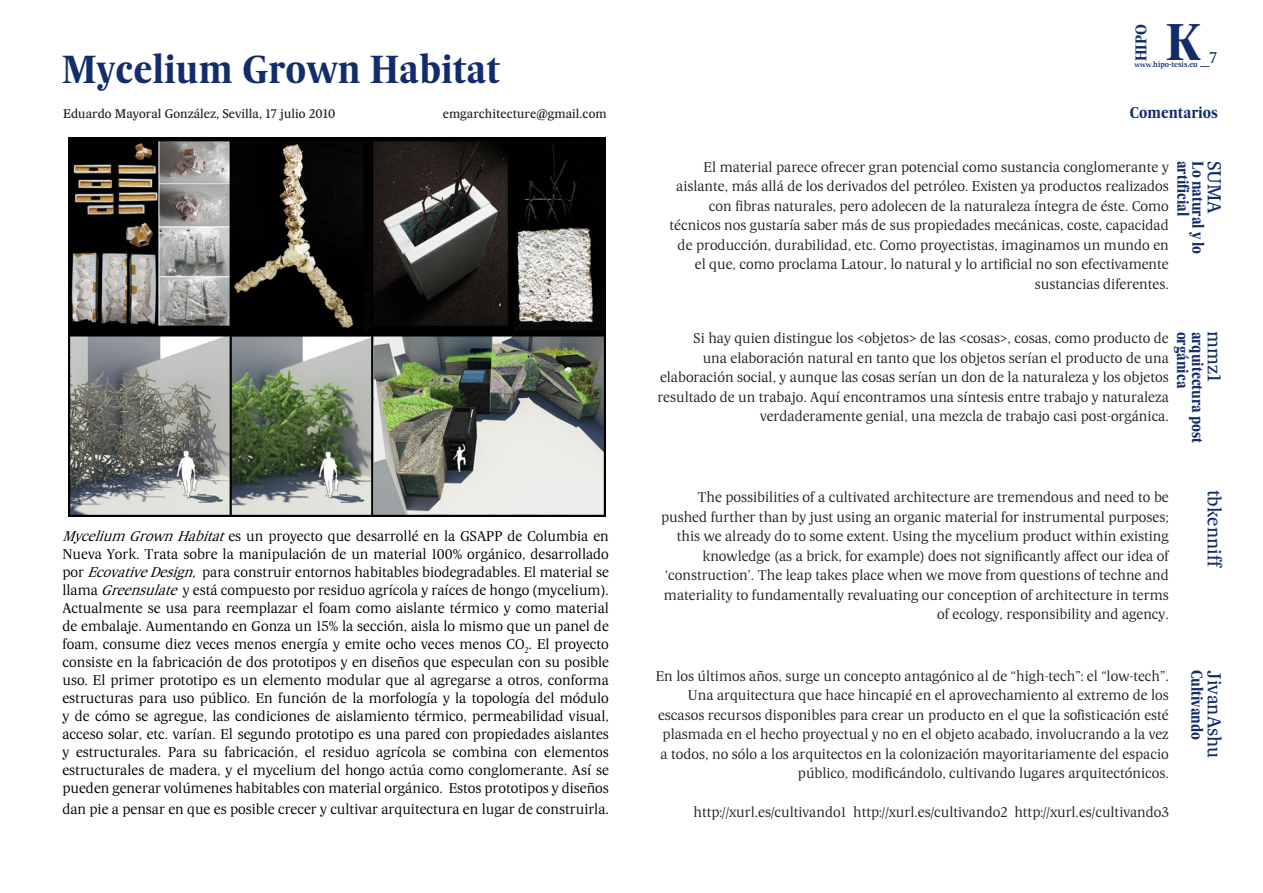
<style>
.page{position:relative;width:1263px;height:893px;background:#fff}
.page>*{position:absolute;margin:0;border:0;box-sizing:border-box;transform-origin:0 0}
.t1{font:700 49.5px "Majerit Headline";color:#132d6c}
.t2{font:700 37.5px "Majerit Headline";color:#132d6c}
.t3{font:18px "Majerit Text";color:#132d6c}
.t4{font:18px "Times New Roman";color:#132d6c}
.t5{font:700 condensed 15px "Majerit Headline";color:#132d6c}
.t6{font:700 15px "Majerit Headline";color:#132d6c}
.t7{font:300 13.5px/19.5px "Majerit Headline Roman";color:#231f20;text-align:right}
.t8{font:300 13.5px/18px "Majerit Headline Roman";color:#000;text-align:justify}
.t9{font:12px "Majerit Text";color:#231f20}
.t10{font:500 7.5px "Majerit Text Roman";color:#132d6c}
.t11{font:500 6.6px "Majerit Text Roman";color:#132d6c}
.s1{font-style:italic}
.s2{font-family:"Majerit Text";font-size:15px}
</style>
<div class="page">
<img style="left:68px;top:138px;width:537px;height:378px">
<p class="t2" style="left:62px;top:46px;width:440px">Mycelium Grown Habitat</p>
<p class="t9" style="left:63px;top:106px;width:274px">Eduardo Mayoral González, Sevilla, 17 julio 2010</p>
<p class="t9" style="left:443px;top:106px;width:165px">emgarchitecture@gmail.com</p>
<p class="t8" style="left:62px;top:526px;width:548px"><span class="s1">Mycelium GrownHabitat</span>es un proyecto que desarrollé en la GSAPP de Columbia en</p>
<p class="t8" style="left:62px;top:544px;width:548px">Nueva York. Trata sobre la manipulación de un material 100% orgánico, desarrollado por <span class="s1">EcovativeDesign,</span> para construir entornos habitables biodegradables. El material se llama <span class="s1">Greensulate</span>y está compuesto por residuo agrícola y raíces de hongo (mycelium).<br>Actualmente se usa para reemplazar el foam como aislante térmico y como material de embalaje. Aumentando en Gonza un 15% la sección, aisla lo mismo que un panel de foam, consume diez veces menos energía y emite ocho veces menos CO<sub>2</sub>. El proyecto consiste en la fabricación de dos prototipos y en diseños que especulan con su posible uso. El primer prototipo es un elemento modular que al agregarse a otros, conforma estructuras para uso público. En función de la morfología y la topología del módulo y de cómo se agregue, las condiciones de aislamiento térmico, permeabilidad visual, acceso solar, etc. varían. El segundo prototipo es una pared con propiedades aislantes y estructurales. Para su fabricación, el residuo agrícola se combina con elementos estructurales de madera, y el mycelium del hongo actúa como conglomerante. Así se pueden generar volúmenes habitables con material orgánico. Estos prototipos y diseños</p>
<p class="t8" style="left:62px;top:799px;width:548px">dan pie a pensar en que es posible crecer y cultivar arquitectura en lugar de construirla.</p>
<h1 class="t1" style="left:1166px;top:10px;width:36px">K</h1>
<p class="t6" style="left:1131px;top:61px;width:39px;rotate:-90deg">HIPO</p>
<h3 class="t4" style="left:1200px;top:44px;width:18px">_<span class="s2">7</span></h3>
<p class="t10" style="left:1153px;top:60px;width:46px">hipo-tesis.eu</p>
<p class="t11" style="left:1134px;top:61px;width:20px">www.</p>
<p class="t6" style="left:1130px;top:103px;width:90px">Comentarios</p>
<p class="t7" style="left:669px;top:157px;width:501px">El material parece ofrecer gran potencial como sustancia conglomerante y aislante, más allá de los derivados del petróleo. Existen ya productos realizados con fibras naturales, pero adolecen de la naturaleza íntegra de éste. Como técnicos nos gustaría saber más de sus propiedades mecánicas, coste, capacidad de producción, durabilidad, etc. Como proyectistas, imaginamos un mundo en el que, como proclama Latour, lo natural y lo artificial no son efectivamente sustancias diferentes.</p>
<p class="t5" style="left:1192px;top:161px;width:57px;rotate:90deg">artificial</p>
<p class="t5" style="left:1207px;top:161px;width:95px;rotate:90deg">Lo natural y lo</p>
<p class="t3" style="left:1226px;top:161px;width:55px;rotate:90deg">SUMA</p>
<p class="t3" style="left:1226px;top:331px;width:53px;rotate:90deg">mmz1</p>
<p class="t5" style="left:1192px;top:332px;width:58px;rotate:90deg">orgánica</p>
<p class="t5" style="left:1207px;top:332px;width:113px;rotate:90deg">arquitectura post</p>
<p class="t7" style="left:657px;top:328px;width:513px">Si hay quien distingue los &lt;objetos&gt; de las &lt;cosas&gt;, cosas, como producto de<br>una elaboración natural en tanto que los objetos serían el producto de una elaboración social, y aunque las cosas serían un don de la naturaleza y los objetos resultado de un trabajo. Aquí encontramos una síntesis entre trabajo y naturaleza verdaderamente genial, una mezcla de trabajo casi post-orgánica.</p>
<p class="t7" style="left:661px;top:487px;width:509px">The possibilities of a cultivated architecture are tremendous and need to be pushed further than by just using an organic material for instrumental purposes; this we already do to some extent. Using the mycelium product within existing knowledge (as a brick, for example) does not significantly affect our idea of ‘construction’. The leap takes place when we move from questions of techne and materiality to fundamentally revaluating our conception of architecture in terms of ecology, responsibility and agency.</p>
<p class="t7" style="left:656px;top:666px;width:515px">En los últimos años, surge un concepto antagónico al de “high-tech”: el “low-tech”.<br>Una arquitectura que hace hincapié en el aprovechamiento al extremo de los escasos recursos disponibles para crear un producto en el que la sofisticación esté plasmada en el hecho proyectual y no en el objeto acabado, involucrando a la vez a todos, no sólo a los arquitectos en la colonización mayoritariamente del espacio público, modificándolo, cultivando lugares arquitectónicos.</p>
<p class="t7" style="left:693px;top:802px;width:477px">http://xurl.es/cultivando1 http://xurl.es/cultivando2 http://xurl.es/cultivando3</p>
<p class="t3" style="left:1226px;top:490px;width:79px;rotate:90deg">tbkenniff</p>
<p class="t5" style="left:1206px;top:670px;width:72px;rotate:90deg">Cultivando</p>
<p class="t3" style="left:1226px;top:670px;width:90px;rotate:90deg">JivanAshu</p>
</div>
